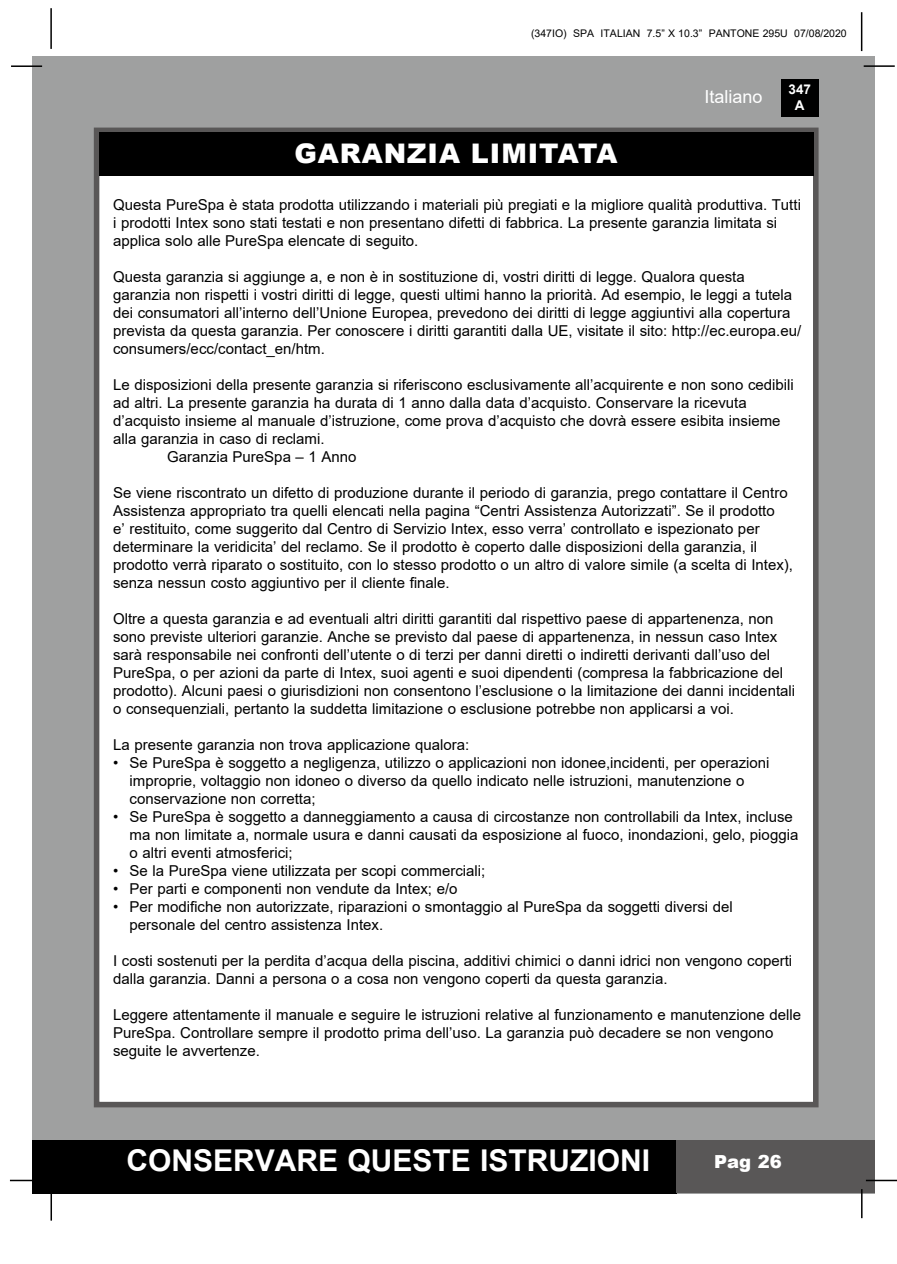
<style>
.page{position:relative;width:897px;height:1264px;background:#fff}
.page>*{position:absolute;margin:0;border:0;box-sizing:border-box;transform-origin:0 0}
.t1{font:700 30px "Arial";color:#fff}
.t2{font:900 27px "Arial";letter-spacing:.035em;color:#fff}
.t3{font:18px "Arial";color:#fff}
.t4{font:900 18px "Arial";color:#fff}
.t5{font:15px/18px "Arial";color:#000}
.t6{font:700 13.5px/16.2px "Arial";color:#fff;text-align:center}
.t7{font:10.5px "Arial";color:#000}
</style>
<div class="page">
<div style="left:33px;top:56px;width:842px;height:1137px;background:#9fa0a0"></div>
<div style="left:780px;top:79px;width:38px;height:38px;background:#000"></div>
<hr style="left:863px;top:65px;width:31px;height:2px;background:#000">
<hr style="left:50px;top:8px;width:2px;height:41px;background:#000">
<hr style="left:860px;top:12px;width:2px;height:39px;background:#000">
<div style="left:33px;top:1140px;width:644px;height:53px;background:#000"></div>
<div style="left:676px;top:1140px;width:199px;height:53px;background:#595757"></div>
<hr style="left:865px;top:1179px;width:31px;height:2px;background:#000">
<hr style="left:860px;top:1189px;width:2px;height:29px;background:#000">
<hr style="left:50px;top:1190px;width:2px;height:30px;background:#000">
<hr style="left:10px;top:1179px;width:31px;height:2px;background:#000">
<hr style="left:11px;top:65px;width:31px;height:2px;background:#000">
<div style="left:94px;top:128px;width:724px;height:979px;background:#fff;border:6px solid #595757"></div>
<div style="left:99px;top:132px;width:714px;height:44px;background:#000"></div>
<p class="t7" style="left:531px;top:26px;width:317px">(347IO) SPA ITALIAN 7.5” X 10.3” PANTONE 295U 07/08/2020</p>
<p class="t3" style="left:704px;top:84px;width:60px">Italiano</p>
<p class="t6" style="left:788px;top:81px;width:24px">347<br>A</p>
<h2 class="t2" style="left:294px;top:134px;width:325px">GARANZIA LIMITATA</h2>
<p class="t5" style="left:113px;top:196px;width:689px">Questa PureSpa è stata prodotta utilizzando i materiali più pregiati e la migliore qualità produttiva. Tutti i prodotti Intex sono stati testati e non presentano difetti di fabbrica. La presente garanzia limitata si applica solo alle PureSpa elencate di seguito.</p>
<p class="t5" style="left:113px;top:268px;width:689px">Questa garanzia si aggiunge a, e non è in sostituzione di, vostri diritti di legge. Qualora questa garanzia non rispetti i vostri diritti di legge, questi ultimi hanno la priorità. Ad esempio, le leggi a tutela dei consumatori all’interno dell’Unione Europea, prevedono dei diritti di legge aggiuntivi alla copertura prevista da questa garanzia. Per conoscere i diritti garantiti dalla UE, visitate il sito: http://ec.europa.eu/ consumers/ecc/contact_en/htm.</p>
<p class="t5" style="left:113px;top:376px;width:682px">Le disposizioni della presente garanzia si riferiscono esclusivamente all’acquirente e non sono cedibili</p>
<p class="t5" style="left:113px;top:394px;width:635px">ad altri. La presente garanzia ha durata di 1 anno dalla data d’acquisto. Conservare la ricevuta</p>
<p class="t5" style="left:113px;top:412px;width:669px">d’acquisto insieme al manuale d’istruzione, come prova d’acquisto che dovrà essere esibita insieme</p>
<p class="t5" style="left:113px;top:430px;width:213px">alla garanzia in caso di reclami.</p>
<p class="t5" style="left:167px;top:448px;width:191px">Garanzia PureSpa – 1 Anno</p>
<p class="t5" style="left:113px;top:484px;width:681px">Se viene riscontrato un difetto di produzione durante il periodo di garanzia, prego contattare il Centro Assistenza appropriato tra quelli elencati nella pagina “Centri Assistenza Autorizzati”. Se il prodotto<br>e’ restituito, come suggerito dal Centro di Servizio Intex, esso verra’ controllato e ispezionato per determinare la veridicita’ del reclamo. Se il prodotto è coperto dalle disposizioni della garanzia, il prodotto verrà riparato o sostituito, con lo stesso prodotto o un altro di valore simile (a scelta di Intex), senza nessun costo aggiuntivo per il cliente finale.</p>
<p class="t5" style="left:113px;top:610px;width:683px">Oltre a questa garanzia e ad eventuali altri diritti garantiti dal rispettivo paese di appartenenza, non sono previste ulteriori garanzie. Anche se previsto dal paese di appartenenza, in nessun caso Intex sarà responsabile nei confronti dell’utente o di terzi per danni diretti o indiretti derivanti dall’uso del PureSpa, o per azioni da parte di Intex, suoi agenti e suoi dipendenti (compresa la fabbricazione del prodotto). Alcuni paesi o giurisdizioni non consentono l’esclusione o la limitazione dei danni incidentali o consequenziali, pertanto la suddetta limitazione o esclusione potrebbe non applicarsi a voi.</p>
<p class="t5" style="left:113px;top:736px;width:358px">La presente garanzia non trova applicazione qualora:</p>
<p class="t5" style="left:130px;top:754px;width:641px;text-indent:-16px">• Se PureSpa è soggetto a negligenza, utilizzo o applicazioni non idonee,incidenti, per operazioni improprie, voltaggio non idoneo o diverso da quello indicato nelle istruzioni, manutenzione o conservazione non corretta;</p>
<p class="t5" style="left:130px;top:808px;width:670px;text-indent:-16px">• Se PureSpa è soggetto a danneggiamento a causa di circostanze non controllabili da Intex, incluse ma non limitate a, normale usura e danni causati da esposizione al fuoco, inondazioni, gelo, pioggia o altri eventi atmosferici;</p>
<p class="t5" style="left:113px;top:862px;width:374px">• Se la PureSpa viene utilizzata per scopi commerciali;</p>
<p class="t5" style="left:113px;top:880px;width:346px">• Per parti e componenti non vendute da Intex; e/o</p>
<p class="t5" style="left:130px;top:898px;width:604px;text-indent:-16px">• Per modifiche non autorizzate, riparazioni o smontaggio al PureSpa da soggetti diversi del personale del centro assistenza Intex.</p>
<p class="t5" style="left:113px;top:952px;width:680px">I costi sostenuti per la perdita d’acqua della piscina, additivi chimici o danni idrici non vengono coperti dalla garanzia. Danni a persona o a cosa non vengono coperti da questa garanzia.</p>
<p class="t5" style="left:113px;top:1006px;width:689px">Leggere attentamente il manuale e seguire le istruzioni relative al funzionamento e manutenzione delle<br>PureSpa. Controllare sempre il prodotto prima dell’uso. La garanzia può decadere se non vengono seguite le avvertenze.</p>
<h1 class="t1" style="left:126px;top:1139px;width:525px">CONSERVARE QUESTE ISTRUZIONI</h1>
<p class="t4" style="left:714px;top:1148px;width:69px">Pag 26</p>
</div>
